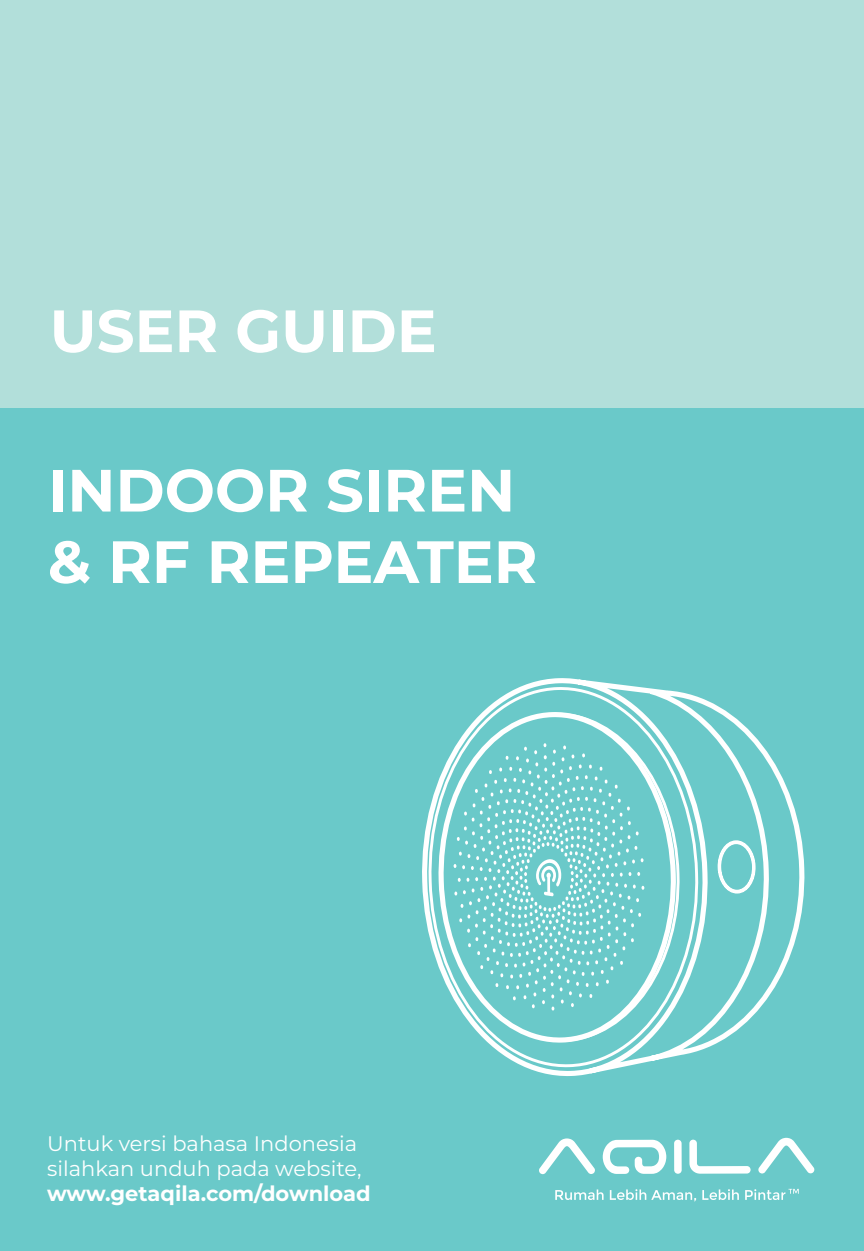
<style>
.page{position:relative;width:864px;height:1251px;background:#fff}
.page>*{position:absolute;margin:0;border:0;box-sizing:border-box;transform-origin:0 0}
.t1{font:700 59.5px "Montserrat";color:#fff}
.t2{font:21px "Montserrat";color:#fff}
.t3{font:700 21px "Montserrat";color:#fff}
</style>
<div class="page">
<div style="left:0;top:0;width:863px;height:1250px;background:#b2dfda"></div>
<div style="left:0;top:408px;width:863px;height:842px;background:#6ac9c9"></div>
<svg style="left:539px;top:1138px;width:55px;height:35px"></svg>
<svg style="left:602px;top:1139px;width:64px;height:34px"></svg>
<svg style="left:674px;top:1139px;width:7px;height:34px"></svg>
<svg style="left:689px;top:1139px;width:61px;height:34px"></svg>
<svg style="left:758px;top:1137px;width:56px;height:36px"></svg>
<svg style="left:555px;top:1189px;width:48px;height:10px"></svg>
<svg style="left:609px;top:1189px;width:87px;height:11px"></svg>
<svg style="left:702px;top:1189px;width:36px;height:10px"></svg>
<svg style="left:745px;top:1188px;width:53px;height:11px"></svg>
<svg style="left:422px;top:678px;width:383px;height:398px"></svg>
<svg style="left:535px;top:857px;width:26px;height:39px"></svg>
<p class="t1" style="left:50px;top:288px;width:388px">USER GUIDE</p>
<p class="t1" style="left:48px;top:447px;width:468px">INDOOR SIREN</p>
<p class="t1" style="left:48px;top:519px;width:491px">&amp; RF REPEATER</p>
<p class="t2" style="left:47px;top:1128px;width:311px">Untuk versi bahasa Indonesia</p>
<p class="t2" style="left:47px;top:1153px;width:316px">silahkan unduh pada website,</p>
<p class="t3" style="left:47px;top:1178px;width:325px">www.getaqila.com/download</p>
</div>
